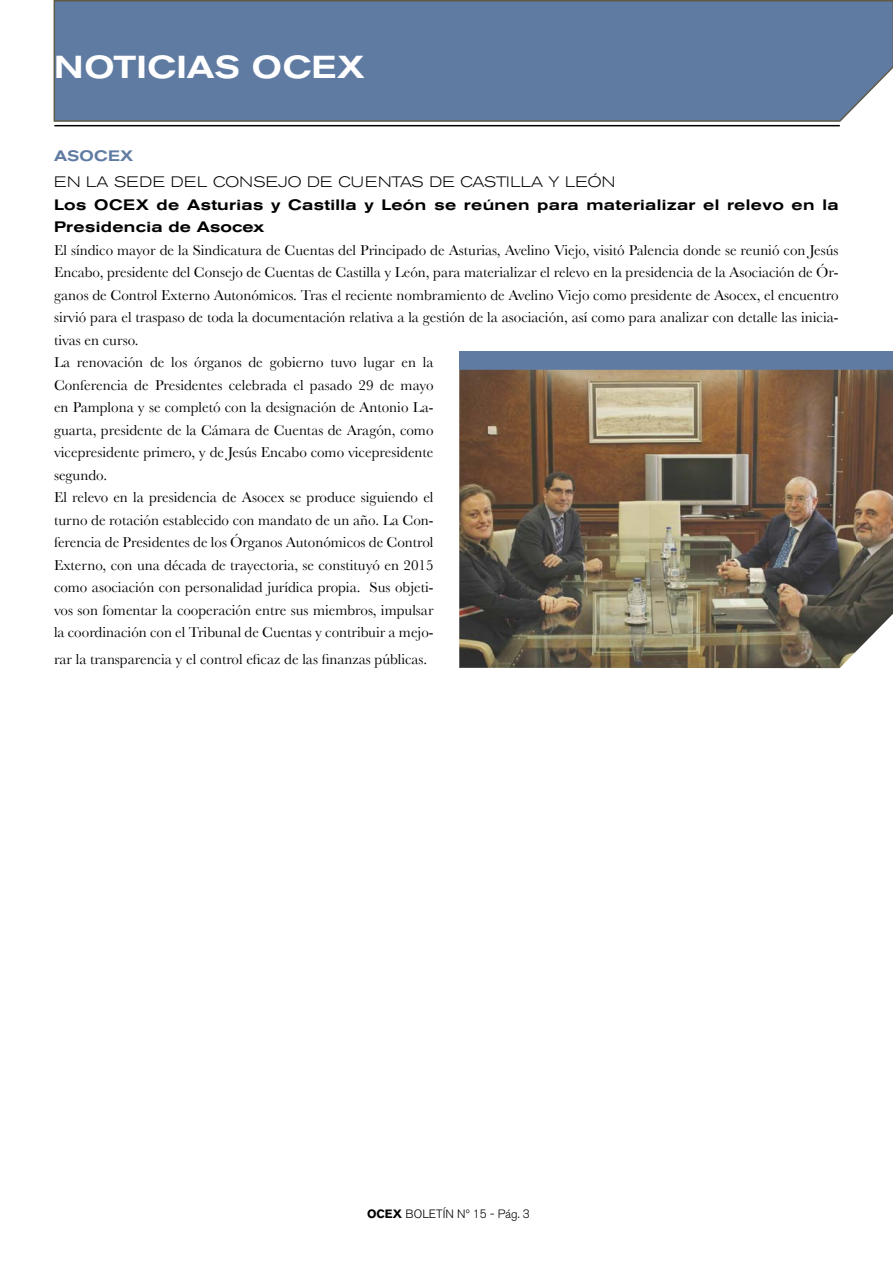
<style>
.page{position:relative;width:893px;height:1263px;background:#fff}
.page>*{position:absolute;margin:0;border:0;box-sizing:border-box;transform-origin:0 0}
.t1{font:500 expanded 31.5px "Akzidenz Grotesk BE";letter-spacing:.02em;color:#fff}
.t2{font:15px/22.5px "Baskerville";color:#000}
.t3{font:500 expanded 15px/22.5px "Akzidenz Grotesk BE";letter-spacing:.02em;color:#000}
.t4{font:300 expanded 15px "Akzidenz Grotesk BE";letter-spacing:.02em;color:#000}
.t5{font:500 expanded 15px "Akzidenz Grotesk BE";letter-spacing:.02em;color:#607ba2}
.t6{font:300 12px "Akzidenz Grotesk BE";color:#000}
.s1{font-weight:700}
</style>
<div class="page">
<div style="left:53px;top:0;width:840px;height:122px;background:#607ba2"></div>
<hr style="left:54px;top:125px;width:786px;height:1px;background:#000">
<img style="left:459px;top:370px;width:434px;height:298px">
<div style="left:459px;top:351px;width:434px;height:19px;background:#607ba2"></div>
<h1 class="t1" style="left:54px;top:49px;width:312px">NOTICIAS OCEX</h1>
<p class="t5" style="left:54px;top:147px;width:81px">ASOCEX</p>
<p class="t4" style="left:54px;top:174px;width:563px">EN LA SEDE DEL CONSEJO DE CUENTAS DE CASTILLA Y LEÓN</p>
<p class="t3" style="left:54px;top:194px;width:786px">Los OCEX de Asturias y Castilla y León se reúnen para materializar el relevo en la<br>Presidencia de Asocex</p>
<p class="t2" style="left:54px;top:239px;width:786px">El síndico mayor de la Sindicatura de Cuentas del Principado de Asturias, Avelino Viejo, visitó Palencia donde se reunió con Jesús Encabo, presidente del Consejo de Cuentas de Castilla y León, para materializar el relevo en la presidencia de la Asociación de Ór&shy;ganos de Control Externo Autonómicos. Tras el reciente nombramiento de Avelino Viejo como presidente de Asocex, el encuentro sirvió para el traspaso de toda la documentación relativa a la gestión de la asociación, así como para analizar con detalle las inicia&shy;tivas en curso.<br>La renovación de los órganos de gobierno tuvo lugar en la<br>Conferencia de Presidentes celebrada el pasado 29 de mayo<br>en Pamplona y se completó con la designación de Antonio La-<br>guarta, presidente de la Cámara de Cuentas de Aragón, como<br>vicepresidente primero, y de Jesús Encabo como vicepresidente<br>segundo.<br>El relevo en la presidencia de Asocex se produce siguiendo el<br>turno de rotación establecido con mandato de un año. La Con-<br>ferencia de Presidentes de los Órganos Autonómicos de Control<br>Externo, con una década de trayectoria, se constituyó en 2015<br>como asociación con personalidad jurídica propia. Sus objeti-<br>vos son fomentar la cooperación entre sus miembros, impulsar<br>la coordinación con el Tribunal de Cuentas y contribuir a mejo-</p>
<p class="t2" style="left:54px;top:648px;width:375px">rar la transparencia y el control eficaz de las finanzas públicas.</p>
<p class="t6" style="left:367px;top:1207px;width:164px"><span class="s1">OCEX</span> BOLETÍN Nº 15 - Pág. 3</p>
</div>
